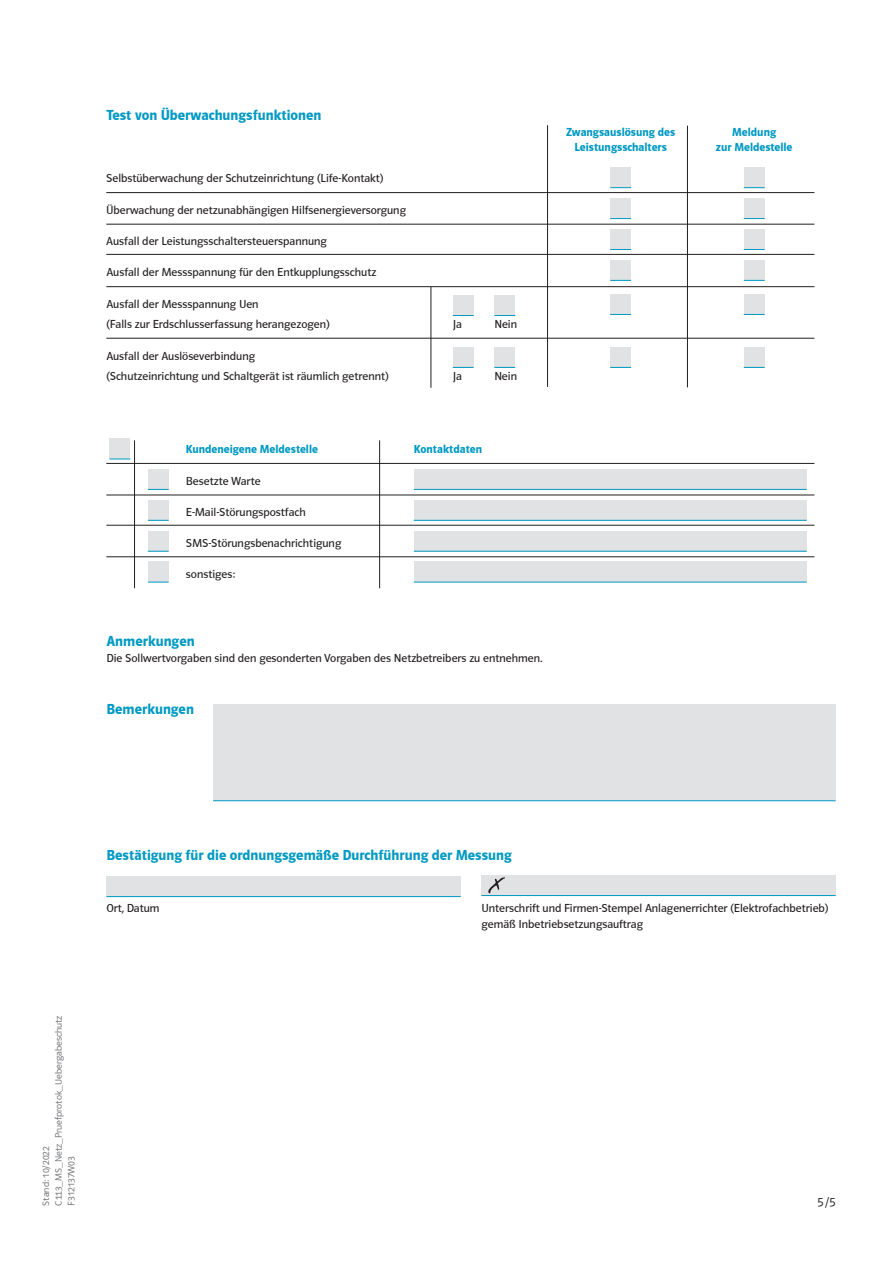
<style>
.page{position:relative;width:893px;height:1263px;background:#fff}
.page>*{position:absolute;margin:0;border:0;box-sizing:border-box;transform-origin:0 0}
.Formular_Zwischenhea{font:15px "Polo 11 R Bold";color:#0099c3}
.Formular_Paginierung{font:12.75px "Polo 11 R Leicht";color:#231f20}
.Formular_Checkboxtex{font:12px/20.9px "Polo 11 R";color:#231f20}
.Formulartext_11_Buch{font:12px "Polo 11 R";color:#231f20}
.Formulartext_11_Buch-2{font:12px/15.6px "Polo 11 R Bold";color:#0099c3;text-align:center}
.Formular_Checkboxtex-2{font:12px "Polo 11 R Bold";color:#0099c3}
.t1{font:9.75px/12.8px "Polo 11 R Leicht";color:#6c6d70}
.t2{font:9.75px "Polo 11 Leicht";color:#6c6d70}
.s1{font-family:"Polo 11 Leicht"}
</style>
<div class="page">
<div style="left:414px;top:469px;width:393px;height:21px;background:#e1e2e4"></div>
<hr style="left:414px;top:489px;width:393px;height:1px;background:#0099c3">
<div style="left:414px;top:500px;width:393px;height:20px;background:#e1e2e4"></div>
<hr style="left:414px;top:520px;width:393px;height:1px;background:#0099c3">
<div style="left:414px;top:531px;width:393px;height:20px;background:#e1e2e4"></div>
<hr style="left:414px;top:551px;width:393px;height:1px;background:#0099c3">
<div style="left:148px;top:469px;width:21px;height:21px;background:#e1e2e4"></div>
<svg style="left:148px;top:489px;width:21px;height:1px"></svg>
<div style="left:148px;top:500px;width:21px;height:20px;background:#e1e2e4"></div>
<svg style="left:148px;top:520px;width:21px;height:1px"></svg>
<div style="left:148px;top:531px;width:21px;height:20px;background:#e1e2e4"></div>
<svg style="left:148px;top:551px;width:21px;height:1px"></svg>
<div style="left:148px;top:561px;width:21px;height:21px;background:#e1e2e4"></div>
<svg style="left:148px;top:582px;width:21px;height:1px"></svg>
<div style="left:610px;top:294px;width:21px;height:21px;background:#e1e2e4"></div>
<svg style="left:610px;top:314px;width:21px;height:1px"></svg>
<div style="left:744px;top:167px;width:21px;height:21px;background:#e1e2e4"></div>
<svg style="left:744px;top:187px;width:21px;height:1px"></svg>
<div style="left:744px;top:198px;width:21px;height:21px;background:#e1e2e4"></div>
<svg style="left:744px;top:218px;width:21px;height:1px"></svg>
<div style="left:744px;top:229px;width:21px;height:21px;background:#e1e2e4"></div>
<svg style="left:744px;top:249px;width:21px;height:1px"></svg>
<div style="left:744px;top:260px;width:21px;height:21px;background:#e1e2e4"></div>
<svg style="left:744px;top:280px;width:21px;height:1px"></svg>
<div style="left:744px;top:294px;width:21px;height:21px;background:#e1e2e4"></div>
<svg style="left:744px;top:314px;width:21px;height:1px"></svg>
<hr style="left:687px;top:126px;width:1px;height:261px;background:#231f20">
<hr style="left:547px;top:125px;width:1px;height:262px;background:#231f20">
<div style="left:453px;top:295px;width:21px;height:21px;background:#e1e2e4"></div>
<svg style="left:453px;top:315px;width:21px;height:1px"></svg>
<div style="left:494px;top:295px;width:21px;height:21px;background:#e1e2e4"></div>
<svg style="left:494px;top:315px;width:21px;height:1px"></svg>
<hr style="left:106px;top:192px;width:708px;height:1px;background:#231f20">
<hr style="left:106px;top:224px;width:708px;height:1px;background:#231f20">
<hr style="left:106px;top:254px;width:708px;height:1px;background:#231f20">
<hr style="left:106px;top:286px;width:708px;height:1px;background:#231f20">
<hr style="left:431px;top:287px;width:1px;height:101px;background:#231f20">
<div style="left:110px;top:438px;width:20px;height:21px;background:#e1e2e4"></div>
<svg style="left:110px;top:459px;width:20px;height:1px"></svg>
<hr style="left:379px;top:440px;width:1px;height:148px;background:#231f20">
<hr style="left:106px;top:463px;width:708px;height:1px;background:#231f20">
<hr style="left:106px;top:495px;width:708px;height:1px;background:#231f20">
<hr style="left:106px;top:525px;width:708px;height:1px;background:#231f20">
<hr style="left:106px;top:556px;width:708px;height:1px;background:#231f20">
<div style="left:414px;top:561px;width:393px;height:21px;background:#e1e2e4"></div>
<hr style="left:414px;top:582px;width:393px;height:1px;background:#0099c3">
<hr style="left:134px;top:440px;width:1px;height:148px;background:#231f20">
<div style="left:213px;top:704px;width:623px;height:97px;background:#e1e2e4"></div>
<hr style="left:213px;top:800px;width:623px;height:1px;background:#0099c3">
<div style="left:481px;top:875px;width:355px;height:21px;background:#e1e2e4"></div>
<hr style="left:481px;top:895px;width:355px;height:1px;background:#0099c3">
<svg style="left:488px;top:877px;width:17px;height:16px"></svg>
<div style="left:106px;top:876px;width:355px;height:21px;background:#e1e2e4"></div>
<hr style="left:106px;top:896px;width:355px;height:1px;background:#0099c3">
<div style="left:610px;top:167px;width:21px;height:21px;background:#e1e2e4"></div>
<svg style="left:610px;top:187px;width:21px;height:1px"></svg>
<div style="left:610px;top:198px;width:21px;height:21px;background:#e1e2e4"></div>
<svg style="left:610px;top:218px;width:21px;height:1px"></svg>
<div style="left:610px;top:229px;width:21px;height:21px;background:#e1e2e4"></div>
<svg style="left:610px;top:249px;width:21px;height:1px"></svg>
<div style="left:610px;top:260px;width:21px;height:21px;background:#e1e2e4"></div>
<svg style="left:610px;top:280px;width:21px;height:1px"></svg>
<div style="left:453px;top:347px;width:21px;height:21px;background:#e1e2e4"></div>
<svg style="left:453px;top:367px;width:21px;height:1px"></svg>
<div style="left:494px;top:347px;width:21px;height:21px;background:#e1e2e4"></div>
<svg style="left:494px;top:367px;width:21px;height:1px"></svg>
<hr style="left:106px;top:338px;width:708px;height:1px;background:#231f20">
<div style="left:610px;top:347px;width:21px;height:21px;background:#e1e2e4"></div>
<svg style="left:610px;top:367px;width:21px;height:1px"></svg>
<div style="left:744px;top:347px;width:21px;height:21px;background:#e1e2e4"></div>
<svg style="left:744px;top:367px;width:21px;height:1px"></svg>
<p class="Formular_Zwischenhea" style="left:106px;top:107px;width:217px">Test von Überwachungsfunktionen</p>
<p class="Formular_Checkboxtex" style="left:106px;top:168px;width:279px">Selbstüberwachung der Schutzeinrichtung (Life-Kontakt)</p>
<p class="Formular_Checkboxtex" style="left:106px;top:199px;width:301px">Überwachung der netzunabhängigen Hilfsenergieversorgung</p>
<p class="Formular_Checkboxtex" style="left:106px;top:231px;width:222px">Ausfall der Leistungsschaltersteuerspannung</p>
<p class="Formular_Checkboxtex" style="left:106px;top:262px;width:271px">Ausfall der Messspannung für den Entkupplungsschutz</p>
<p class="Formular_Checkboxtex" style="left:106px;top:293px;width:225px">Ausfall der Messspannung Uen<br>(Falls zur Erdschlusserfassung herangezogen)</p>
<p class="Formular_Checkboxtex" style="left:106px;top:345px;width:284px">Ausfall der Auslöseverbindung<br>(Schutzeinrichtung und Schaltgerät ist räumlich getrennt)</p>
<p class="Formulartext_11_Buch" style="left:453px;top:318px;width:11px">Ja</p>
<p class="Formulartext_11_Buch" style="left:494px;top:318px;width:24px">Nein</p>
<p class="Formulartext_11_Buch" style="left:453px;top:370px;width:11px">Ja</p>
<p class="Formulartext_11_Buch" style="left:494px;top:370px;width:24px">Nein</p>
<p class="Formulartext_11_Buch-2" style="left:566px;top:124px;width:111px">Zwangsauslösung des<br>Leistungsschalters</p>
<p class="Formular_Checkboxtex-2" style="left:186px;top:443px;width:134px">Kundeneigene Meldestelle</p>
<p class="Formular_Checkboxtex" style="left:186px;top:470px;width:76px">Besetzte Warte</p>
<p class="Formular_Checkboxtex" style="left:186px;top:502px;width:122px">E-Mail-Störungspostfach</p>
<p class="Formular_Checkboxtex" style="left:186px;top:533px;width:157px">SMS-Störungsbenachrichtigung</p>
<p class="Formular_Checkboxtex" style="left:186px;top:564px;width:51px">sonstiges:</p>
<p class="Formulartext_11_Buch-2" style="left:414px;top:442px;width:70px">Kontaktdaten</p>
<p class="Formular_Zwischenhea" style="left:106px;top:633px;width:90px">Anmerkungen</p>
<p class="Formulartext_11_Buch" style="left:106px;top:652px;width:438px">Die Sollwertvorgaben sind den gesonderten Vorgaben des Netzbetreibers zu entnehmen.</p>
<p class="Formular_Zwischenhea" style="left:106px;top:701px;width:89px">Bemerkungen</p>
<p class="Formulartext_11_Buch-2" style="left:716px;top:124px;width:78px">Meldung<br>zur Meldestelle</p>
<p class="Formular_Zwischenhea" style="left:106px;top:847px;width:407px">Bestätigung für die ordnungsgemäße Durchführung der Messung</p>
<p class="Formulartext_11_Buch" style="left:106px;top:902px;width:55px">Ort, Datum</p>
<p class="Formulartext_11_Buch" style="left:481px;top:902px;width:349px">Unterschrift und Firmen-Stempel Anlagenerrichter (Elektrofachbetrieb)</p>
<p class="Formulartext_11_Buch" style="left:481px;top:917px;width:163px">gemäß Inbetriebsetzungsauftrag</p>
<p class="t1" style="left:39px;top:1205px;width:192px;rotate:-90deg">Stand: <span class="s1">10</span>/202<span class="s1">2<br></span>C113_MS_Netz_Pruefprotok_Uebergabeschutz</p>
<p class="t2" style="left:66px;top:1205px;width:51px;rotate:-90deg">F312137W03</p>
<p class="Formular_Paginierung" style="left:817px;top:1194px;width:20px">5/5</p>
</div>
